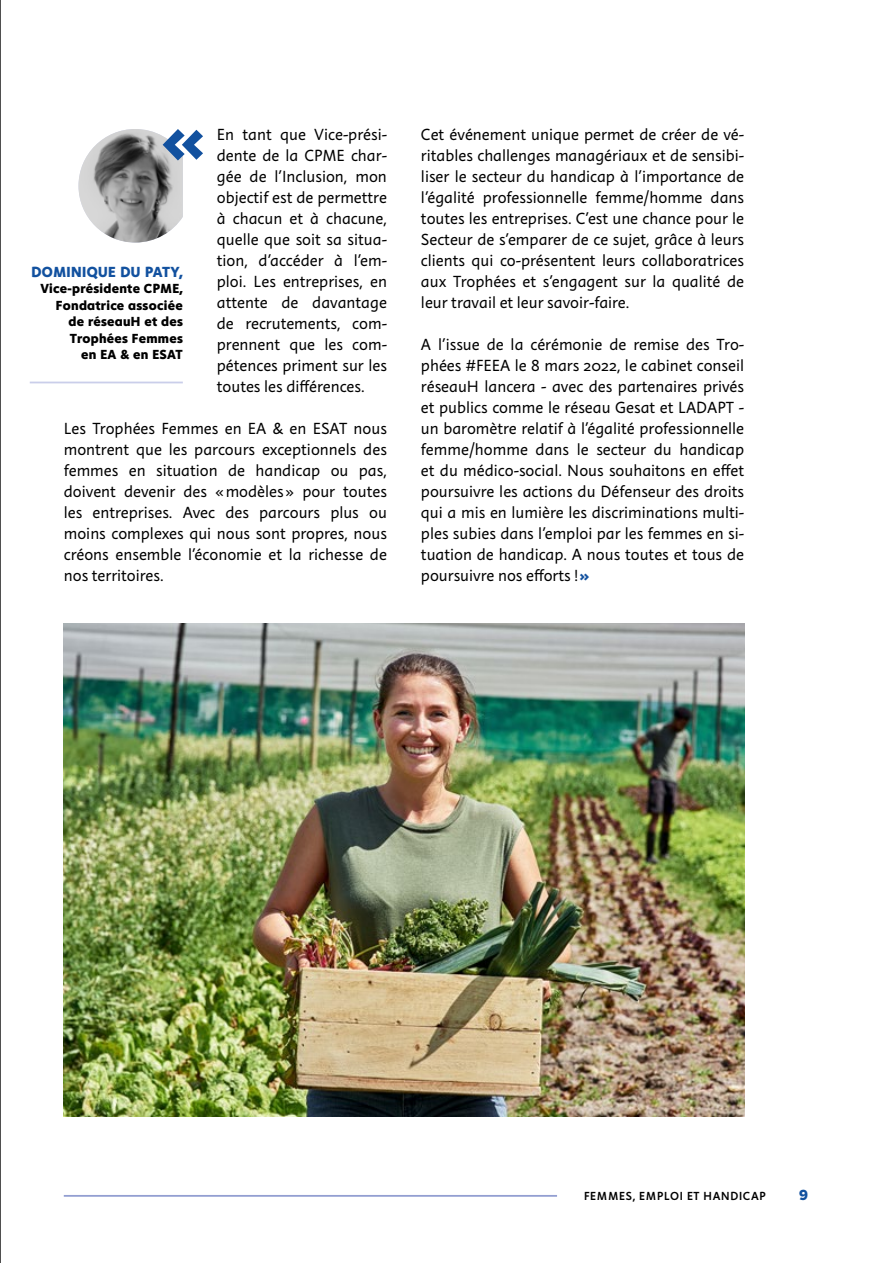
<style>
.page{position:relative;width:893px;height:1263px;background:#fff}
.page>*{position:absolute;margin:0;border:0;box-sizing:border-box;transform-origin:0 0}
.body{font:16.5px/21px "Instant 3";color:#000;text-align:justify}
.H1_-_Titre{font:800 15px "Instant 5";letter-spacing:.03em;color:#12519f}
.H1_-_Titre-2{font:800 13.5px/16.5px "Instant 5";letter-spacing:.02em;color:#000;text-align:right}
.t1{font:12px "Instant 4 Slow";letter-spacing:.06em;color:#000}
.s1{font-family:"Instant 5";font-weight:800;color:#12519f}
</style>
<div class="page">
<hr style="left:64px;top:1195px;width:493px;height:2px;background:#939fd1">
<hr style="left:0;top:0;width:1px;height:1263px;background:#000">
<hr style="left:30px;top:382px;width:153px;height:1px;background:#caceea">
<svg style="left:78px;top:129px;width:125px;height:114px"></svg>
<img style="left:64px;top:623px;width:680px;height:494px">
<p class="body" style="left:217px;top:124px;width:172px">En tant que Vice-prési&shy;dente de la CPME char&shy;gée de l'Inclusion, mon objectif est de permettre à chacun et à chacune, quelle que soit sa situa&shy;tion, d’accéder à l’em&shy;ploi. Les entreprises, en attente de davantage de recrutements, com&shy;prennent que les com&shy;pétences priment sur les toutes les différences.</p>
<p class="body" style="left:64px;top:418px;width:325px">Les Trophées Femmes en EA &amp; en ESAT nous montrent que les parcours exceptionnels des femmes en situation de handicap ou pas, doivent devenir des « modèles » pour toutes les entreprises. Avec des parcours plus ou moins complexes qui nous sont propres, nous créons ensemble l’économie et la richesse de nos territoires.</p>
<h1 class="H1_-_Titre" style="left:31px;top:261px;width:153px">DOMINIQUE DU PATY,</h1>
<h1 class="H1_-_Titre-2" style="left:40px;top:280px;width:144px">Vice-présidente CPME,<br>Fondatrice associée de réseauH et des<br>Trophées Femmes<br>en EA &amp; en ESAT</h1>
<p class="body" style="left:421px;top:124px;width:325px">Cet événement unique permet de créer de vé&shy;ritables challenges managériaux et de sensibi&shy;liser le secteur du handicap à l’importance de l’égalité professionnelle femme/homme dans toutes les entreprises. C’est une chance pour le Secteur de s’emparer de ce sujet, grâce à leurs clients qui co-présentent leurs collaboratrices aux Trophées et s’engagent sur la qualité de leur travail et leur savoir-faire.</p>
<p class="body" style="left:421px;top:334px;width:325px">A l’issue de la cérémonie de remise des Tro&shy;phées #FEEA le 8 mars 2022, le cabinet conseil réseauH lancera - avec des partenaires privés et publics comme le réseau Gesat et LADAPT - un baromètre relatif à l’égalité professionnelle femme/homme dans le secteur du handicap et du médico-social. Nous souhaitons en effet poursuivre les actions du Défenseur des droits qui a mis en lumière les discriminations multi&shy;ples subies dans l’emploi par les femmes en si&shy;tuation de handicap. A nous toutes et tous de poursuivre nos efforts ! <span class="s1">»</span></p>
<p class="t1" style="left:584px;top:1188px;width:183px">FEMMES, EMPLOI ET HANDICAP</p>
<p class="H1_-_Titre" style="left:799px;top:1184px;width:10px">9</p>
</div>
